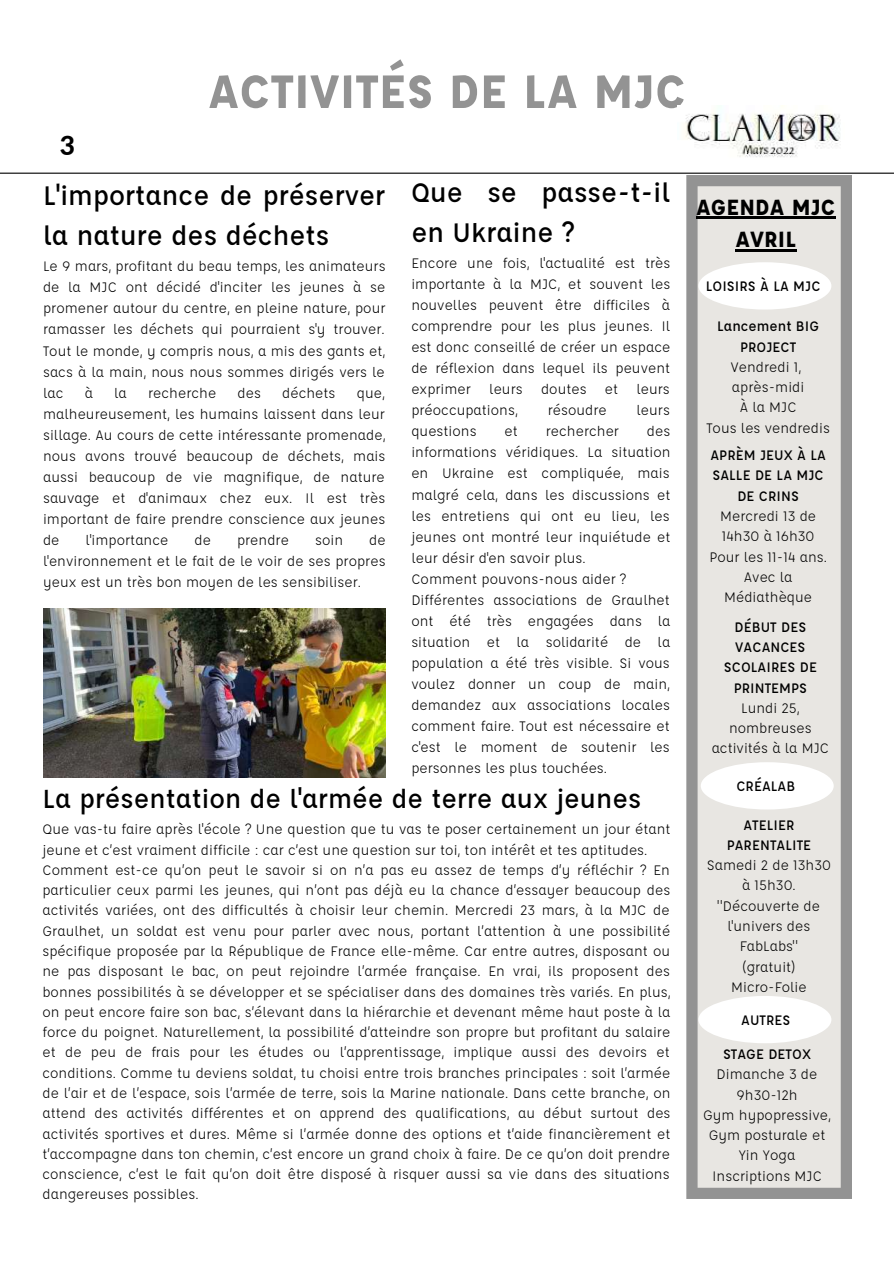
<style>
.page{position:relative;width:894px;height:1264px;background:#fff}
.page>*{position:absolute;margin:0;border:0;box-sizing:border-box;transform-origin:0 0}
.t1{font:700 51px "Affogato";color:#939393}
.t2{font:500 29.25px/40px "Affogato";color:#000}
.t3{font:500 28.5px "Affogato";color:#000}
.t4{font:800 26.25px "Lato";color:#000}
.t5{font:700 24px/32.7px "Affogato";color:#000;text-align:center}
.t6{font:15px/21px "Affogato";color:#000;text-align:center}
.t7{font:500 15px/20.2px "Affogato";color:#000;text-align:center}
</style>
<div class="page">
<hr style="left:0;top:173px;width:893px;height:1px;background:#000">
<svg style="left:686px;top:175px;width:165px;height:1023px;background:#d9d8d4"></svg>
<div style="left:698px;top:262px;width:133px;height:47px;background:#fff;border-radius:50%"></div>
<div style="left:700px;top:762px;width:133px;height:47px;background:#fff;border-radius:50%"></div>
<div style="left:698px;top:995px;width:133px;height:48px;background:#fff;border-radius:50%"></div>
<img style="left:685px;top:105px;width:156px;height:53px">
<img style="left:43px;top:608px;width:342px;height:169px">
<hr style="left:696px;top:217px;width:139px;height:2px;background:#000">
<hr style="left:735px;top:249px;width:61px;height:3px;background:#000">
<h3 class="t4" style="left:60px;top:129px;width:17px">3</h3>
<h1 class="t1" style="left:208px;top:59px;width:479px">ACTIVITÉS DE LA MJC</h1>
<h2 class="t2" style="left:411px;top:171px;width:260px">Que se passe-t-il en Ukraine ?</h2>
<p class="t6" style="left:411px;top:252px;width:261px;text-align:justify">Encore une fois, l'actualité est très importante à la MJC, et souvent les nouvelles peuvent être difficiles à comprendre pour les plus jeunes. Il est donc conseillé de créer un espace de réflexion dans lequel ils peuvent exprimer leurs doutes et leurs préoccupations,</p>
<h2 class="t2" style="left:43px;top:174px;width:344px">L'importance de préserver la nature des déchets</h2>
<p class="t6" style="left:43px;top:255px;width:344px;text-align:justify">Le 9 mars, profitant du beau temps, les animateurs de la MJC ont décidé d'inciter les jeunes à se promener autour du centre, en pleine nature, pour ramasser les déchets qui pourraient s'y trouver.<br>Tout le monde, y compris nous, a mis des gants et, sacs à la main, nous nous sommes dirigés vers le lac</p>
<p class="t6" style="left:85px;top:381px;width:10px">à</p>
<p class="t6" style="left:114px;top:381px;width:14px">la</p>
<p class="t6" style="left:148px;top:381px;width:70px">recherche</p>
<p class="t6" style="left:237px;top:381px;width:25px">des</p>
<p class="t6" style="left:282px;top:381px;width:55px">déchets</p>
<p class="t6" style="left:43px;top:381px;width:344px;text-align:justify;text-indent:314px">que, malheureusement, les humains laissent dans leur sillage. Au cours de cette intéressante promenade, nous avons trouvé beaucoup de déchets, mais aussi beaucoup de vie magnifique, de nature sauvage et d'animaux chez eux. Il est très important de faire prendre conscience aux jeunes de</p>
<p class="t6" style="left:547px;top:399px;width:61px">résoudre</p>
<p class="t6" style="left:636px;top:399px;width:35px">leurs</p>
<p class="t6" style="left:411px;top:420px;width:261px;text-align:left;text-indent:235px">des informations véridiques. La situation en Ukraine est compliquée, mais malgré cela, dans les discussions et les entretiens qui ont eu lieu, les jeunes ont montré leur inquiétude et leur désir d'en savoir plus.<br>Comment pouvons-nous aider ?<br>Différentes associations de Graulhet ont été très engagées dans la situation et la solidarité de la population a été très visible. Si vous voulez donner un coup de main, demandez aux associations locales comment faire. Tout est nécessaire et c'est le moment de soutenir les personnes les plus touchées.</p>
<h3 class="t3" style="left:42px;top:780px;width:600px">La présentation de l'armée de terre aux jeunes</h3>
<p class="t6" style="left:42px;top:818px;width:629px;line-height:20.2px;text-align:left">Que vas-tu faire après l'école ? Une question que tu vas te poser certainement un jour étant jeune et c’est vraiment difficile : car c’est une question sur toi, ton intérêt et tes aptitudes.<br>Comment est-ce qu’on peut le savoir si on n’a pas eu assez de temps d’y réfléchir ? En particulier ceux parmi les jeunes, qui n’ont pas déjà eu la chance d’essayer beaucoup des activités variées, ont des difficultés à choisir leur chemin. Mercredi 23 mars, à la MJC de Graulhet, un soldat est venu pour parler avec nous, portant l’attention à une possibilité spécifique proposée par la République de France elle-même. Car entre autres, disposant ou ne pas disposant le bac, on peut rejoindre l’armée française. En vrai, ils proposent des bonnes possibilités à se développer et se spécialiser dans des domaines très variés. En plus, on peut encore faire son bac, s’élevant dans la hiérarchie et devenant même haut poste à la force du poignet. Naturellement, la possibilité d’atteindre son propre but profitant du salaire et de peu de frais pour les études ou l’apprentissage, implique aussi des devoirs et conditions. Comme tu deviens soldat, tu choisi entre trois branches principales : soit l’armée de l’air et de l’espace, sois l’armée de terre, sois la Marine nationale. Dans cette branche, on attend des activités différentes et on apprend des qualifications, au début surtout des activités sportives et dures. Même si l’armée donne des options et t’aide financièrement et t’accompagne dans ton chemin, c’est encore un grand choix à faire. De ce qu’on doit prendre conscience, c’est le fait qu’on doit être disposé à risquer aussi sa vie dans des situations dangereuses possibles.</p>
<p class="t6" style="left:411px;top:420px;width:67px">questions</p>
<p class="t6" style="left:504px;top:420px;width:15px">et</p>
<p class="t6" style="left:545px;top:420px;width:75px">rechercher</p>
<p class="t6" style="left:86px;top:528px;width:84px">l'importance</p>
<p class="t6" style="left:194px;top:528px;width:18px">de</p>
<p class="t6" style="left:237px;top:528px;width:53px">prendre</p>
<p class="t6" style="left:315px;top:528px;width:30px">soin</p>
<p class="t6" style="left:43px;top:528px;width:344px;text-align:justify;text-indent:326px">de l'environnement et le fait de le voir de ses propres yeux est un très bon moyen de les sensibiliser.</p>
<h3 class="t5" style="left:696px;top:189px;width:141px">AGENDA MJC<br>AVRIL</h3>
<p class="t7" style="left:705px;top:276px;width:116px">LOISIRS À LA MJC</p>
<p class="t7" style="left:717px;top:315px;width:103px">Lancement BIG<br>PROJECT</p>
<p class="t6" style="left:706px;top:356px;width:125px;line-height:20.2px">Vendredi 1, après-midi<br>À la MJC<br>Tous les vendredis</p>
<p class="t7" style="left:710px;top:444px;width:117px">APRÈM JEUX À LA<br>SALLE DE LA MJC<br>DE CRINS</p>
<p class="t6" style="left:709px;top:505px;width:119px;line-height:20.2px">Mercredi 13 de<br>14h30 à 16h30<br>Pour les 11-14 ans.<br>Avec la<br>Médiathèque</p>
<p class="t7" style="left:723px;top:616px;width:95px">DÉBUT DES<br>VACANCES<br>SCOLAIRES DE<br>PRINTEMPS</p>
<p class="t6" style="left:711px;top:697px;width:119px;line-height:20.2px">Lundi 25, nombreuses activités à la MJC</p>
<p class="t7" style="left:736px;top:775px;width:60px">CRÉALAB</p>
<p class="t7" style="left:726px;top:814px;width:86px">ATELIER<br>PARENTALITE</p>
<p class="t6" style="left:706px;top:854px;width:126px;line-height:20.2px">Samedi 2 de 13h30 à 15h30. "Découverte de l'univers des<br>FabLabs"<br>(gratuit)<br>Micro-Folie</p>
<p class="t7" style="left:741px;top:1009px;width:51px">AUTRES</p>
<p class="t7" style="left:722px;top:1043px;width:90px">STAGE DETOX</p>
<p class="t6" style="left:703px;top:1063px;width:129px;line-height:20.2px">Dimanche 3 de<br>9h30-12h<br>Gym hypopressive,<br>Gym posturale et<br>Yin Yoga<br>Inscriptions MJC</p>
</div>
